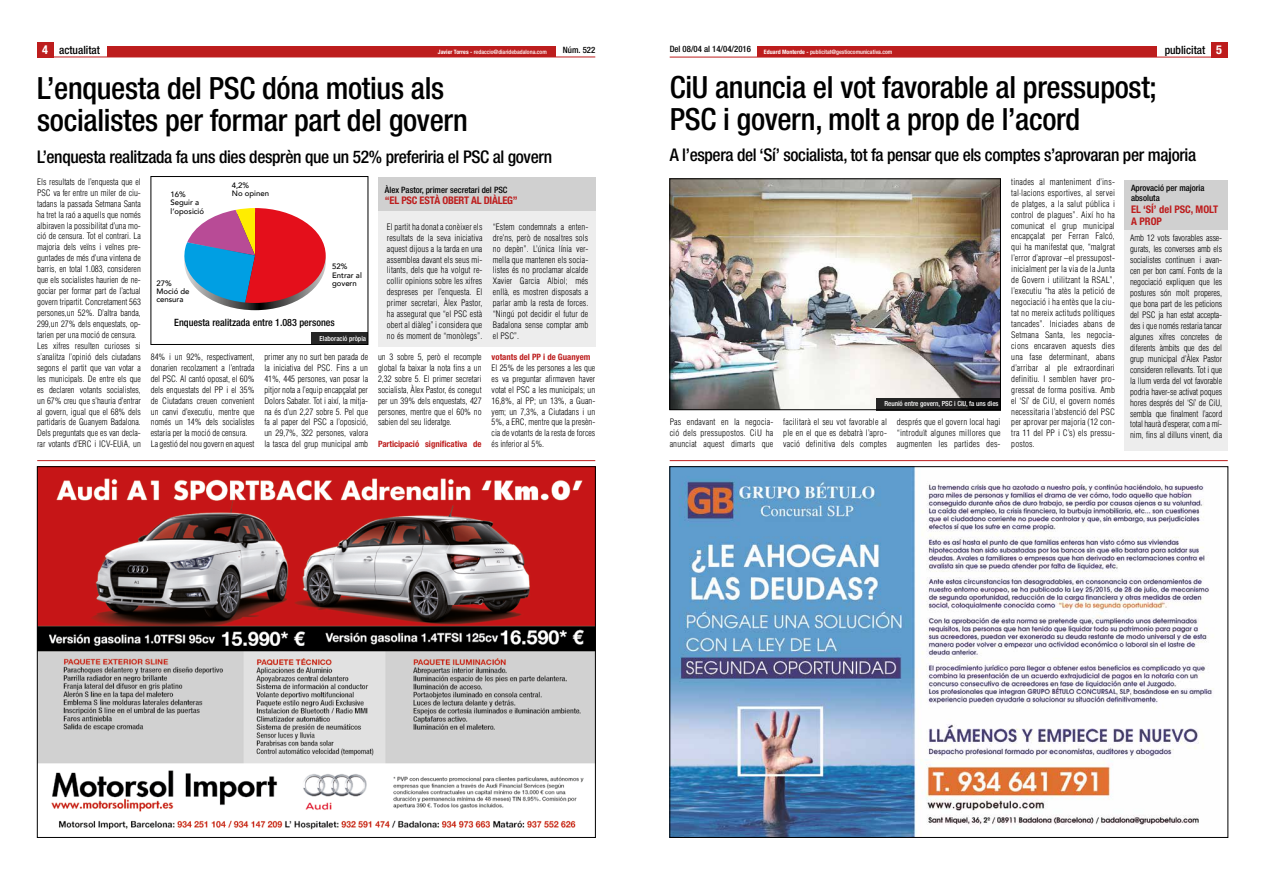
<style>
.page{position:relative;width:1265px;height:881px;background:#fff}
.page>*{position:absolute;margin:0;border:0;box-sizing:border-box;transform-origin:0 0}
.t1{font:500 condensed 30.62px/32.4px "Helvetica Neue";letter-spacing:-.01em;color:#000}
.t2{font:500 condensed 17.5px "Helvetica Neue";letter-spacing:-.02em;color:#000}
.t3{font:500 condensed 11.38px "Helvetica Neue";color:#000}
.t4{font:700 condensed 10.5px "Helvetica Neue";letter-spacing:-.02em;color:#bd1d1d}
.t5{font:700 condensed 10.5px/11.4px "Helvetica Neue";color:#bd1d1d}
.t6{font:500 condensed 10.06px "Helvetica Neue";color:#000}
.t7{font:300 condensed 8.75px/10.9px "Helvetica";color:#000;text-align:justify}
.t8{font:500 condensed 8.75px/9.6px "Helvetica Neue";color:#000}
.t9{font:700 condensed 8.75px "Helvetica Neue";color:#bd1d1d}
.t10{font:500 7.79px/8.1px "Avenir";color:#000}
.t11{font:500 condensed 7px "Helvetica Neue";color:#fff}
.t12{font:500 condensed 6.04px "Helvetica Neue";color:#fff}
.s1{font-weight:700;font-size:12.25px;color:#fff}
.s2{font-weight:700}
</style>
<div class="page">
<div style="left:1211px;top:42px;width:17px;height:15px;background:#bd1d1d"></div>
<hr style="left:670px;top:57px;width:558px;height:1px;background:#bd1d1d">
<div style="left:757px;top:46px;width:399px;height:11px;background:#bd1d1d"></div>
<hr style="left:37px;top:57px;width:558px;height:1px;background:#bd1d1d">
<div style="left:107px;top:46px;width:448px;height:11px;background:#bd1d1d"></div>
<div style="left:37px;top:42px;width:17px;height:15px;background:#bd1d1d"></div>
<img style="left:672px;top:468px;width:542px;height:367px">
<img style="left:39px;top:468px;width:554px;height:362px">
<hr style="left:670px;top:460px;width:558px;height:1px;background:#bd1d1d">
<hr style="left:37px;top:460px;width:558px;height:1px;background:#bd1d1d">
<svg style="left:184px;top:208px;width:142px;height:102px"></svg>
<div style="left:151px;top:176px;width:217px;height:168px;border:1px solid #000"></div>
<div style="left:312px;top:333px;width:56px;height:12px;background:#272727"></div>
<div style="left:1124px;top:198px;width:104px;height:252px;background:#ededed"></div>
<img style="left:672px;top:181px;width:327px;height:227px">
<div style="left:670px;top:179px;width:331px;height:231px;border:1px solid #000"></div>
<svg style="left:876px;top:398px;width:124px;height:12px"></svg>
<div style="left:1124px;top:180px;width:104px;height:50px;background:#d0d0d0"></div>
<div style="left:378px;top:205px;width:217px;height:142px;background:#ededed"></div>
<div style="left:378px;top:177px;width:217px;height:34px;background:#d0d0d0"></div>
<h3 class="t3" style="left:42px;top:43px;width:59px"><span class="s1">4</span> actualitat</h3>
<p class="t12" style="left:438px;top:48px;width:110px"><span class="s2">Javier Torres -</span> redaccio@diaridebadalona.com</p>
<p class="t8" style="left:563px;top:45px;width:34px">Núm. 522</p>
<p class="t8" style="left:670px;top:44px;width:83px">Del 08/04 al 14/04/2016</p>
<p class="t12" style="left:764px;top:48px;width:130px"><span class="s2">Eduard Monterde -</span> publicitat@gestiocomunicativa.com</p>
<h3 class="t3" style="left:1165px;top:44px;width:59px">publicitat <span class="s1">5</span></h3>
<h1 class="t1" style="left:37px;top:71px;width:432px">L’enquesta del PSC dóna motius als socialistes per formar part del govern</h1>
<h2 class="t2" style="left:37px;top:146px;width:517px">L’enquesta realitzada fa uns dies desprèn que un 52% preferiria el PSC al govern</h2>
<p class="t7" style="left:37px;top:176px;width:105px;text-align:left">Els resultats de l’enquesta que el PSC va fer entre un miler de ciu&shy;tadans la passada Setmana Santa ha tret la raó a aquells que només albiraven la possibilitat d’una mo&shy;ció de censura. Tot el contrari. La majoria dels veïns i veïnes pre&shy;guntades de més d’una vintena de barris, en total 1.083, consideren que els socialistes haurien de ne&shy;gociar per formar part de l’actual govern tripartit. Concretament 563 persones,un 52%. D’altra banda, 299,un 27% dels enquestats, op&shy;tarien per una moció de censura.<br>Les xifres resulten curioses si s’analitza l’opinió dels ciutadans segons el partit que van votar a les municipals. De entre els que es declaren votants socialistes, un 67% creu que s’hauria d’entrar al govern, igual que el 68% dels partidaris de Guanyem Badalona.<br>Dels preguntats que es van decla&shy;rar votants d’ERC i ICV-EUiA, un</p>
<p class="t10" style="left:232px;top:181px;width:39px">4,2%<br>No opinen</p>
<p class="t8" style="left:385px;top:184px;width:124px">Àlex Pastor, primer secretari del PSC</p>
<p class="t4" style="left:385px;top:193px;width:134px">“EL PSC ESTÀ OBERT AL DIÀLEG”</p>
<p class="t7" style="left:387px;top:221px;width:97px">El partit ha donat a conèixer els resultats de la seva iniciativa aquest dijous a la tarda en una assemblea davant els seus mi&shy;litants, dels que ha volgut re&shy;collir opinions sobre les xifres despreses per l’enquesta. El primer secretari, Àlex Pastor, ha assegurat que “el PSC està obert al diàleg” i considera que no és moment de “monòlegs”.</p>
<p class="t7" style="left:493px;top:221px;width:97px">“Estem condemnats a enten&shy;dre’ns, però de nosaltres sols no depèn”. L’única línia ver&shy;mella que mantenen els socia&shy;listes és no proclamar alcalde Xavier Garcia Albiol; més enllà, es mostren disposats a parlar amb la resta de forces. “Ningú pot decidir el futur de Badalona sense comptar amb el PSC”.</p>
<p class="t10" style="left:171px;top:190px;width:35px">16%<br>Seguir a l’oposició</p>
<p class="t10" style="left:332px;top:262px;width:31px">52%<br>Entrar al</p>
<p class="t10" style="left:156px;top:278px;width:17px">27%</p>
<p class="t10" style="left:332px;top:278px;width:26px">govern</p>
<p class="t10" style="left:156px;top:287px;width:35px">Moció de censura</p>
<p class="t6" style="left:174px;top:317px;width:162px">Enquesta realitzada entre 1.083 persones</p>
<p class="t11" style="left:319px;top:334px;width:48px">Elaboració pròpia</p>
<p class="t7" style="left:378px;top:351px;width:105px">un 3 sobre 5, però el recompte global fa baixar la nota fins a un 2,32 sobre 5. El primer secretari socialista, Àlex Pastor, és conegut per un 39% dels enquestats, 427 persones, mentre que el 60% no sabien del seu lideratge.</p>
<p class="t9" style="left:378px;top:439px;width:105px">Participació significativa de</p>
<p class="t7" style="left:151px;top:351px;width:105px;text-align:left">84% i un 92%, respectivament, donarien recolzament a l’entrada del PSC. Al cantó oposat, el 60% dels enquestats del PP i el 35% de Ciutadans creuen convenient un canvi d’executiu, mentre que només un 14% dels socialistes estaria per la moció de censura.<br>La gestió del nou govern en aquest</p>
<p class="t7" style="left:264px;top:351px;width:105px">primer any no surt ben parada de la iniciativa del PSC. Fins a un 41%, 445 persones, van posar la pitjor nota a l’equip encapçalat per Dolors Sabater. Tot i així, la mitja&shy;na és d’un 2,27 sobre 5. Pel que fa al paper del PSC a l’oposició, un 29,7%, 322 persones, valora la tasca del grup municipal amb</p>
<p class="t9" style="left:492px;top:351px;width:100px">votants del PP i de Guanyem</p>
<p class="t7" style="left:492px;top:362px;width:105px">El 25% de les persones a les que es va preguntar afirmaven haver votat el PSC a les municipals; un 16,8%, al PP; un 13%, a Guan&shy;yem; un 7,3%, a Ciutadans i un 5%, a ERC, mentre que la presèn&shy;cia de votants de la resta de forces és inferior al 5%.</p>
<h1 class="t1" style="left:670px;top:70px;width:489px">CiU anuncia el vot favorable al pressupost;<br>PSC i govern, molt a prop de l’acord</h1>
<h2 class="t2" style="left:670px;top:145px;width:528px">A l’espera del ‘Sí’ socialista, tot fa pensar que els comptes s’aprovaran per majoria</h2>
<p class="t7" style="left:670px;top:417px;width:105px">Pas endavant en la negocia&shy;ció dels pressupostos. CiU ha anunciat aquest dimarts que</p>
<p class="t11" style="left:884px;top:399px;width:116px">Reunió entre govern, PSC i CiU, fa uns dies</p>
<p class="t7" style="left:783px;top:417px;width:105px">facilitarà el seu vot favorable al ple en el que es debatrà l’apro&shy;vació definitiva dels comptes</p>
<p class="t7" style="left:897px;top:417px;width:105px">després que el govern local hagi “introduït algunes millores que augmenten les partides des-</p>
<p class="t7" style="left:1011px;top:176px;width:105px">tinades al manteniment d’ins&shy;tal·lacions esportives, al servei de platges, a la salut pública i control de plagues”. Així ho ha comunicat el grup municipal encapçalat per Ferran Falcó, qui ha manifestat que, “malgrat l’error d’aprovar –el pressupost&shy;inicialment per la via de la Junta de Govern i utilitzant la RSAL”, l’executiu “ha atès la petició de negociació i ha entès que la ciu&shy;tat no mereix actituds polítiques tancades”. Iniciades abans de Setmana Santa, les negocia&shy;cions encaraven aquests dies una fase determinant, abans d’arribar al ple extraordinari definitiu. I semblen haver pro&shy;gressat de forma positiva. Amb el ‘Sí’ de CiU, el govern només necessitaria l’abstenció del PSC per aprovar per majoria (12 con&shy;tra 11 del PP i C’s) els pressu&shy;postos.</p>
<p class="t8" style="left:1131px;top:183px;width:75px">Aprovació per majoria absoluta</p>
<p class="t5" style="left:1131px;top:204px;width:89px">EL ‘SÍ’ del PSC, MOLT<br>A PROP</p>
<p class="t7" style="left:1130px;top:233px;width:94px">Amb 12 vots favorables asse&shy;gurats, les converses amb els socialistes continuen i avan&shy;cen per bon camí. Fonts de la negociació expliquen que les postures són molt properes, que bona part de les peticions del PSC ja han estat accepta&shy;des i que només restaria tancar algunes xifres concretes de diferents àmbits que des del grup municipal d’Àlex Pastor consideren rellevants. Tot i que la llum verda del vot favorable podria haver-se activat poques hores després del ‘Sí’ de CiU, sembla que finalment l’acord total haurà d’esperar, com a mí&shy;nim, fins al dilluns vinent, dia</p>
</div>
